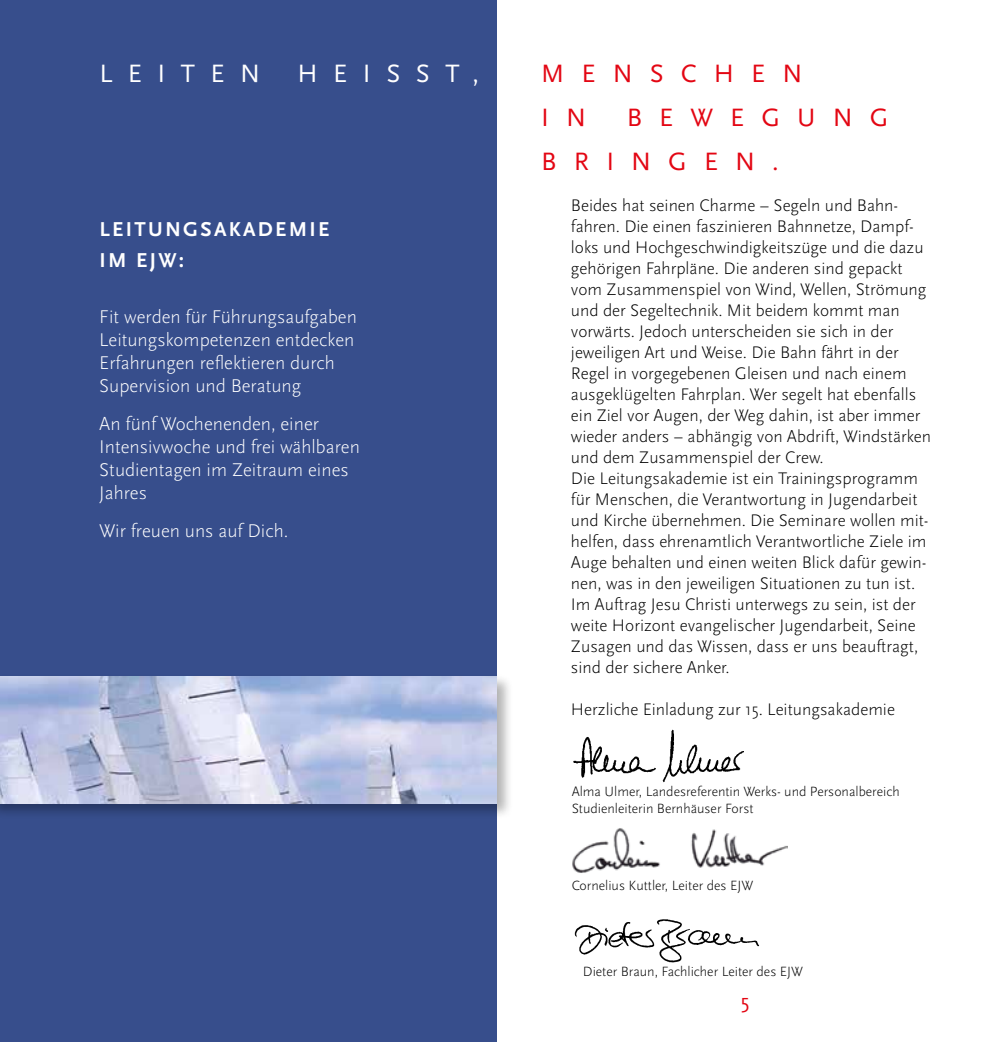
<style>
.page{position:relative;width:993px;height:1042px;background:#fff}
.page>*{position:absolute;margin:0;border:0;box-sizing:border-box;transform-origin:0 0}
.t1{font:26.25px/43.8px "Scala Sans OT";letter-spacing:.65em;color:#e30613}
.t2{font:26.25px "Scala Sans OT";letter-spacing:.59em;color:#fff}
.t3{font:700 21px/30.1px "Scala Sans OT";letter-spacing:.11em;color:#fff}
.t4{font:21px "Scala Sans OT";color:#e30613}
.t5{font:300 19.25px/23.1px "Scala Sans OT";color:#fff}
.t6{font:300 17.5px/21px "Scala Sans OT";color:#000}
.t7{font:300 14px/16.8px "Scala Sans OT";color:#000}
</style>
<div class="page">
<div style="left:0;top:0;width:496px;height:1042px;background:#374e8c"></div>
<img style="left:574px;top:919px;width:185px;height:44px">
<img style="left:572px;top:828px;width:215px;height:45px">
<img style="left:573px;top:729px;width:170px;height:54px">
<div style="left:0;top:674px;width:513px;height:145px;background:#000;opacity:.3"></div>
<img style="left:0;top:676px;width:496px;height:127px">
<h1 class="t2" style="left:99px;top:60px;width:162px">LEITEN</h1>
<h1 class="t2" style="left:297px;top:60px;width:183px">HEISST,</h1>
<h1 class="t1" style="left:541px;top:52px;width:262px">MENSCHEN<br>I N</h1>
<h1 class="t1" style="left:541px;top:96px;width:348px;text-indent:85px">BEWEGUNG<br>BRINGEN.</h1>
<p class="t3" style="left:99px;top:215px;width:231px">LEITUNGSAKADEMIE<br>IM EJW:</p>
<p class="t5" style="left:99px;top:305px;width:259px">Fit werden für Führungsaufgaben<br>Leitungskompetenzen entdecken<br>Erfahrungen reflektieren durch<br>Supervision und Beratung</p>
<p class="t5" style="left:99px;top:413px;width:262px">An fünf Wochenenden, einer<br>Intensivwoche und frei wählbaren<br>Studientagen im Zeitraum eines<br>Jahres</p>
<p class="t5" style="left:99px;top:520px;width:190px">Wir freuen uns auf Dich.</p>
<p class="t6" style="left:570px;top:195px;width:361px">Beides hat seinen Charme – Segeln und Bahn&shy;fahren. Die einen faszinieren Bahnnetze, Dampf&shy;loks und Hochgeschwindigkeitszüge und die dazu gehörigen Fahrpläne. Die anderen sind gepackt vom Zusammenspiel von Wind, Wellen, Strömung und der Segeltechnik. Mit beidem kommt man vorwärts. Jedoch unterscheiden sie sich in der jeweiligen Art und Weise. Die Bahn fährt in der Regel in vorgegebenen Gleisen und nach einem ausgeklügelten Fahrplan. Wer segelt hat ebenfalls ein Ziel vor Augen, der Weg dahin, ist aber immer wieder anders – abhängig von Abdrift, Windstärken und dem Zusammenspiel der Crew.<br>Die Leitungsakademie ist ein Trainingsprogramm für Menschen, die Verantwortung in Jugendarbeit und Kirche übernehmen. Die Seminare wollen mit&shy;helfen, dass ehrenamtlich Verantwortliche Ziele im Auge behalten und einen weiten Blick dafür gewin&shy;nen, was in den jeweiligen Situationen zu tun ist.<br>Im Auftrag Jesu Christi unterwegs zu sein, ist der weite Horizont evangelischer Jugendarbeit, Seine Zusagen und das Wissen, dass er uns beauftragt, sind der sichere Anker.</p>
<p class="t6" style="left:570px;top:699px;width:325px">Herzliche Einladung zur 15. Leitungsakademie</p>
<p class="t7" style="left:571px;top:783px;width:329px">Alma Ulmer, Landesreferentin Werks- und Personalbereich<br>Studienleiterin Bernhäuser Forst</p>
<p class="t7" style="left:571px;top:877px;width:183px">Cornelius Kuttler, Leiter des EJW</p>
<p class="t7" style="left:582px;top:963px;width:222px">Dieter Braun, Fachlicher Leiter des EJW</p>
<p class="t4" style="left:740px;top:989px;width:10px">5</p>
</div>
